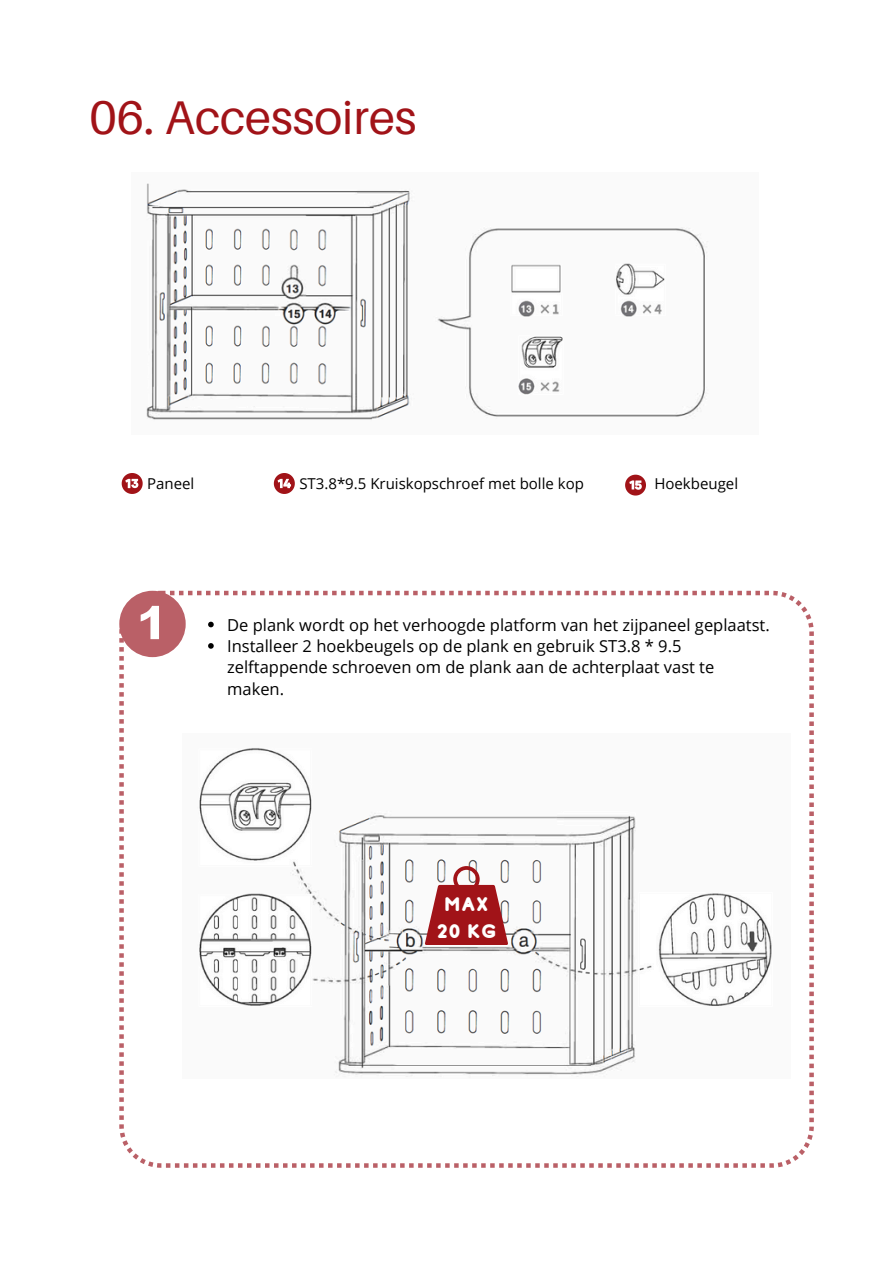
<style>
.page{position:relative;width:894px;height:1264px;background:#fff}
.page>*{position:absolute;margin:0;border:0;box-sizing:border-box;transform-origin:0 0}
.t1{font:47.25px "Aileron";color:#a11318}
.t2{font:19.5px/27px "Studly";color:#fff;text-align:center}
.t3{font:16.5px/21.3px "Open Sans";color:#000}
.t4{font:15px "Open Sans";color:#000}
</style>
<div class="page">
<svg style="left:119px;top:590px;width:694px;height:577px"></svg>
<svg style="left:119px;top:590px;width:67px;height:67px"></svg>
<img style="left:146px;top:183px;width:562px;height:237px">
<svg style="left:122px;top:473px;width:21px;height:21px"></svg>
<svg style="left:625px;top:474px;width:20px;height:21px"></svg>
<svg style="left:274px;top:473px;width:21px;height:21px"></svg>
<img style="left:183px;top:733px;width:607px;height:345px">
<svg style="left:425px;top:866px;width:83px;height:78px"></svg>
<svg style="left:208px;top:621px;width:6px;height:6px"></svg>
<svg style="left:208px;top:643px;width:6px;height:5px"></svg>
<p class="t1" style="left:89px;top:88px;width:329px">06. Accessoires</p>
<p class="t4" style="left:147px;top:472px;width:49px">Paneel</p>
<p class="t4" style="left:299px;top:472px;width:286px">ST3.8*9.5 Kruiskopschroef met bolle kop</p>
<p class="t4" style="left:654px;top:472px;width:85px">Hoekbeugel</p>
<p class="t3" style="left:227px;top:613px;width:544px">De plank wordt op het verhoogde platform van het zijpaneel geplaatst.</p>
<p class="t3" style="left:227px;top:635px;width:488px">Installeer 2 hoekbeugels op de plank en gebruik ST3.8 * 9.5 zelftappende schroeven om de plank aan de achterplaat vast te maken.</p>
<p class="t2" style="left:436px;top:891px;width:62px">MAX<br>20 KG</p>
</div>
